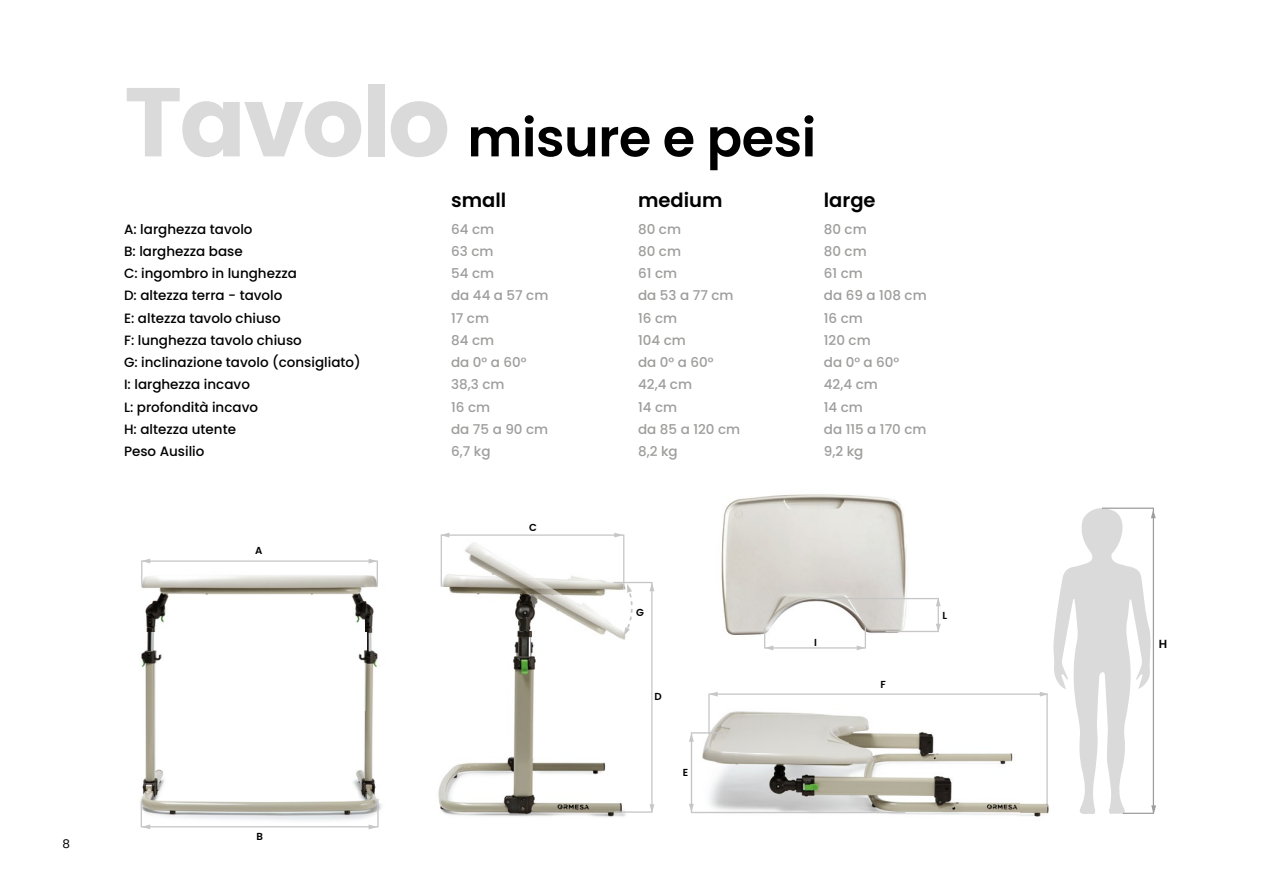
<style>
.page{position:relative;width:1263px;height:893px;background:#fff}
.page>*{position:absolute;margin:0;border:0;box-sizing:border-box;transform-origin:0 0}
.t1{font:600 52.5px "Poppins";letter-spacing:-.01em;color:#000}
.t2{font:600 19.5px "Poppins";color:#000}
.t3{font:500 13.5px/22.2px "Poppins";color:#000}
.t4{font:500 13.5px/22.2px "Poppins";color:#9d9d9c}
.t5{font:12px "Poppins";color:#000}
.t6{font:600 11.7px "Poppins";color:#000}
.t7{font:600 10.2px "Poppins";color:#000}
.s1{font-weight:700;font-size:97.5px;color:#dadada}
</style>
<div class="page">
<img style="left:140px;top:558px;width:242px;height:269px">
<img style="left:438px;top:534px;width:188px;height:283px">
<svg style="left:141px;top:559px;width:237px;height:27px"></svg>
<svg style="left:141px;top:799px;width:238px;height:30px"></svg>
<svg style="left:441px;top:533px;width:213px;height:280px"></svg>
<img style="left:726px;top:494px;width:175px;height:13px">
<svg style="left:689px;top:507px;width:467px;height:308px"></svg>
<p class="t5" style="left:62px;top:837px;width:9px">8</p>
<h1 class="t1" style="left:124px;top:108px;width:693px"><span class="s1">Tavolo</span> misure e pesi</h1>
<h2 class="t2" style="left:451px;top:189px;width:57px">small</h2>
<h2 class="t2" style="left:638px;top:189px;width:86px">medium</h2>
<h2 class="t2" style="left:824px;top:189px;width:53px">large</h2>
<p class="t3" style="left:124px;top:218px;width:238px">A: larghezza tavolo<br>B: larghezza base<br>C: ingombro in lunghezza<br>D: altezza terra - tavolo<br>E: altezza tavolo chiuso<br>F: lunghezza tavolo chiuso<br>G: inclinazione tavolo (consigliato)<br>I: larghezza incavo<br>L: profondità incavo<br>H: altezza utente<br>Peso Ausilio</p>
<p class="t4" style="left:451px;top:218px;width:99px">64 cm<br>63 cm<br>54 cm<br>da 44 a 57 cm<br>17 cm<br>84 cm<br>da 0° a 60°<br>38,3 cm<br>16 cm<br>da 75 a 90 cm<br>6,7 kg</p>
<p class="t4" style="left:638px;top:218px;width:104px">80 cm<br>80 cm<br>61 cm<br>da 53 a 77 cm<br>16 cm<br>104 cm<br>da 0° a 60°<br>42,4 cm<br>14 cm<br>da 85 a 120 cm<br>8,2 kg</p>
<p class="t4" style="left:824px;top:218px;width:104px">80 cm<br>80 cm<br>61 cm<br>da 69 a 108 cm<br>16 cm<br>120 cm<br>da 0° a 60°<br>42,4 cm<br>14 cm<br>da 115 a 170 cm<br>9,2 kg</p>
<p class="t7" style="left:255px;top:545px;width:9px">A</p>
<p class="t7" style="left:256px;top:830px;width:8px">B</p>
<p class="t7" style="left:529px;top:522px;width:9px">C</p>
<p class="t7" style="left:636px;top:606px;width:9px">G</p>
<p class="t7" style="left:654px;top:691px;width:9px">D</p>
<p class="t7" style="left:683px;top:767px;width:7px">E</p>
<p class="t7" style="left:942px;top:609px;width:6px">L</p>
<p class="t7" style="left:814px;top:636px;width:4px">I</p>
<p class="t6" style="left:1159px;top:637px;width:10px">H</p>
<p class="t7" style="left:880px;top:679px;width:7px">F</p>
</div>
